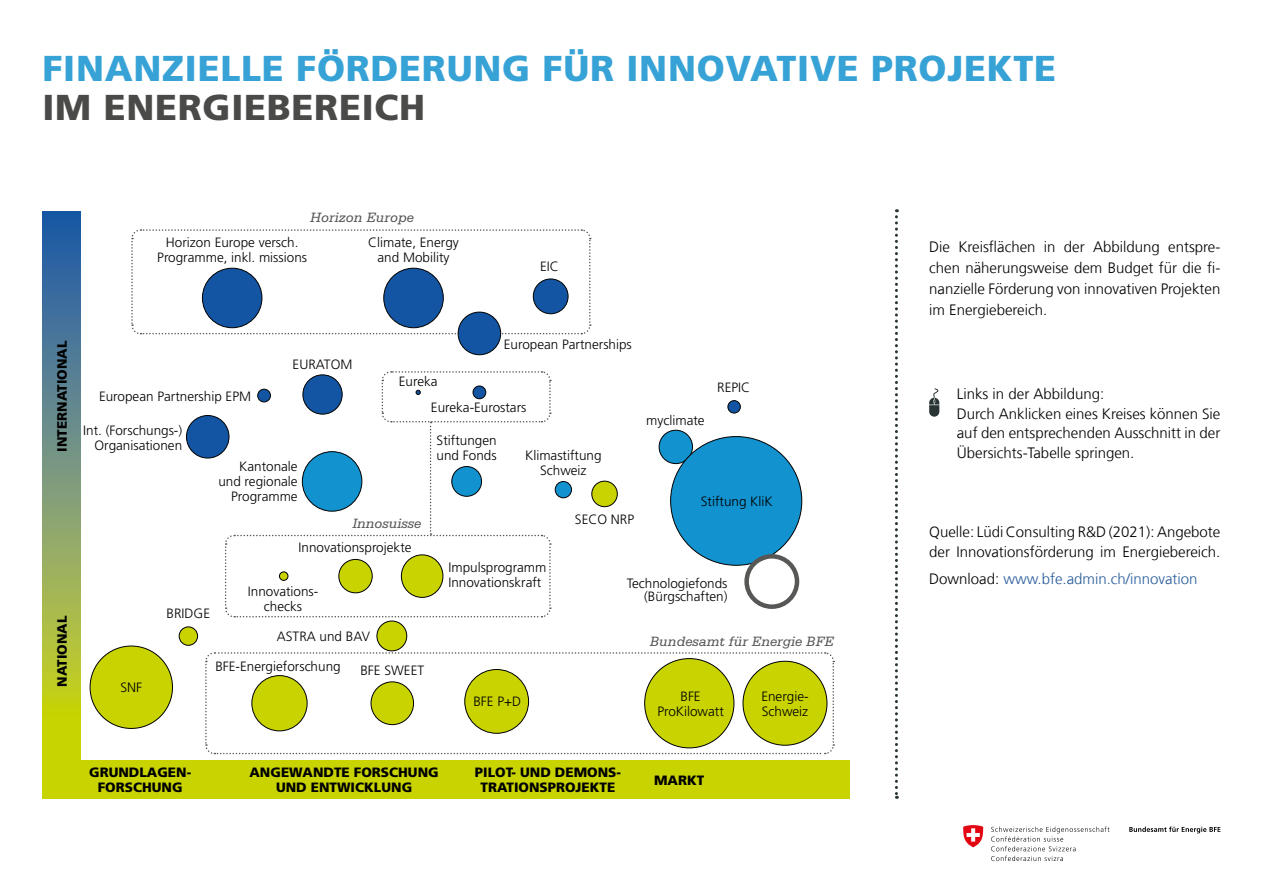
<style>
.page{position:relative;width:1263px;height:893px;background:#fff}
.page>*{position:absolute;margin:0;border:0;box-sizing:border-box;transform-origin:0 0}
.t1{font:900 36px "Frutiger LT Com";letter-spacing:.02em;color:#36a2d6}
.t2{font:900 36px "Frutiger LT Com";letter-spacing:.02em;color:#4a4a49}
.t3{font:300 15px/19.5px "Frutiger LT Com";color:#000}
.t4{font:300 15px "Frutiger LT Com";color:#275b9b}
.t5{font:italic 14.25px "Serifa Std";color:#575756}
.t6{font:300 13.5px/15px "Frutiger LT Std";color:#000;text-align:center}
.t7{font:900 13.5px/15px "Frutiger LT Std";color:#000;text-align:center}
.s1{color:#000}
</style>
<div class="page">
<svg style="left:1129px;top:826px;width:91px;height:7px"></svg>
<svg style="left:991px;top:826px;width:118px;height:35px"></svg>
<svg style="left:963px;top:825px;width:20px;height:22px"></svg>
<svg style="left:895px;top:209px;width:3px;height:590px"></svg>
<svg style="left:929px;top:388px;width:11px;height:29px"></svg>
<svg style="left:205px;top:651px;width:630px;height:104px"></svg>
<div style="left:659px;top:430px;width:33px;height:34px;background:#1292ce;border-radius:50%"></div>
<div style="left:659px;top:430px;width:34px;height:34px;border:1px solid #000;border-radius:50%"></div>
<div style="left:43px;top:760px;width:806px;height:39px;background:#c8d300"></div>
<svg style="left:43px;top:212px;width:38px;height:548px;background:#7b9a6a"></svg>
<svg style="left:131px;top:229px;width:460px;height:106px"></svg>
<div style="left:458px;top:312px;width:43px;height:43px;background:#1355a3;border-radius:50%"></div>
<div style="left:458px;top:312px;width:43px;height:43px;border:1px solid #000;border-radius:50%"></div>
<div style="left:728px;top:401px;width:12px;height:12px;background:#1355a3;border-radius:50%"></div>
<div style="left:728px;top:400px;width:12px;height:13px;border:1px solid #000;border-radius:50%"></div>
<div style="left:671px;top:437px;width:131px;height:128px;background:#1292ce;border-radius:50%"></div>
<div style="left:592px;top:481px;width:25px;height:26px;background:#c8d300;border-radius:50%"></div>
<div style="left:592px;top:481px;width:25px;height:26px;border:1px solid #000;border-radius:50%"></div>
<div style="left:179px;top:627px;width:19px;height:18px;background:#c8d300;border-radius:50%"></div>
<div style="left:179px;top:627px;width:19px;height:18px;border:1px solid #000;border-radius:50%"></div>
<div style="left:377px;top:621px;width:30px;height:30px;background:#c8d300;border-radius:50%"></div>
<div style="left:377px;top:621px;width:30px;height:30px;border:1px solid #000;border-radius:50%"></div>
<div style="left:555px;top:481px;width:16px;height:17px;background:#1292ce;border-radius:50%"></div>
<div style="left:555px;top:481px;width:17px;height:17px;border:1px solid #000;border-radius:50%"></div>
<div style="left:202px;top:268px;width:60px;height:60px;background:#1355a3;border-radius:50%"></div>
<div style="left:202px;top:268px;width:60px;height:60px;border:1px solid #000;border-radius:50%"></div>
<div style="left:384px;top:268px;width:59px;height:60px;background:#1355a3;border-radius:50%"></div>
<div style="left:384px;top:268px;width:59px;height:60px;border:1px solid #000;border-radius:50%"></div>
<div style="left:533px;top:279px;width:35px;height:35px;background:#1355a3;border-radius:50%"></div>
<div style="left:533px;top:279px;width:35px;height:35px;border:1px solid #000;border-radius:50%"></div>
<div style="left:186px;top:415px;width:43px;height:43px;background:#1355a3;border-radius:50%"></div>
<div style="left:186px;top:415px;width:43px;height:43px;border:1px solid #000;border-radius:50%"></div>
<div style="left:90px;top:646px;width:82px;height:82px;background:#c8d300;border-radius:50%"></div>
<div style="left:90px;top:646px;width:83px;height:83px;border:1px solid #000;border-radius:50%"></div>
<div style="left:744px;top:554px;width:55px;height:55px;border:4px solid #575756;border-radius:50%"></div>
<div style="left:252px;top:676px;width:55px;height:55px;background:#c8d300;border-radius:50%"></div>
<div style="left:252px;top:675px;width:55px;height:56px;border:1px solid #000;border-radius:50%"></div>
<div style="left:371px;top:682px;width:43px;height:43px;background:#c8d300;border-radius:50%"></div>
<div style="left:371px;top:682px;width:43px;height:43px;border:1px solid #000;border-radius:50%"></div>
<div style="left:465px;top:669px;width:63px;height:64px;background:#c8d300;border-radius:50%"></div>
<div style="left:465px;top:669px;width:64px;height:64px;border:1px solid #000;border-radius:50%"></div>
<div style="left:645px;top:659px;width:89px;height:89px;background:#c8d300;border-radius:50%"></div>
<div style="left:743px;top:661px;width:84px;height:84px;background:#c8d300;border-radius:50%"></div>
<svg style="left:224px;top:371px;width:327px;height:247px"></svg>
<h1 class="t1" style="left:43px;top:47px;width:1015px">FINANZIELLE FÖRDERUNG FÜR INNOVATIVE PROJEKTE</h1>
<h1 class="t2" style="left:43px;top:86px;width:384px">IM ENERGIEBEREICH</h1>
<p class="t5" style="left:310px;top:210px;width:105px">Horizon Europe</p>
<p class="t6" style="left:157px;top:235px;width:151px">Horizon Europe versch.<br>Programme, inkl. missions</p>
<p class="t6" style="left:368px;top:235px;width:92px">Climate, Energy and Mobility</p>
<p class="t6" style="left:540px;top:259px;width:20px">EIC</p>
<p class="t7" style="left:54px;top:452px;width:112px;rotate:-90deg">INTERNATIONAL</p>
<p class="t7" style="left:54px;top:687px;width:73px;rotate:-90deg">NATIONAL</p>
<p class="t6" style="left:99px;top:389px;width:154px">European Partnership EPM</p>
<p class="t6" style="left:83px;top:423px;width:101px;text-align:right">Int. (Forschungs-)<br>Organisationen</p>
<p class="t6" style="left:293px;top:357px;width:61px">EURATOM</p>
<p class="t6" style="left:218px;top:459px;width:81px;text-align:right">Kantonale und regionale<br>Programme</p>
<p class="t6" style="left:399px;top:374px;width:40px">Eureka</p>
<p class="t6" style="left:504px;top:337px;width:130px">European Partnerships</p>
<p class="t6" style="left:431px;top:400px;width:97px">Eureka-Eurostars</p>
<p class="t6" style="left:437px;top:433px;width:62px;text-align:left">Stiftungen und Fonds</p>
<p class="t6" style="left:525px;top:448px;width:78px">Klimastiftung<br>Schweiz</p>
<p class="t5" style="left:352px;top:516px;width:70px">Innosuisse</p>
<p class="t6" style="left:299px;top:540px;width:115px">Innovationsprojekte</p>
<p class="t6" style="left:575px;top:512px;width:61px">SECO NRP</p>
<p class="t6" style="left:646px;top:413px;width:60px">myclimate</p>
<p class="t6" style="left:717px;top:380px;width:35px">REPIC</p>
<p class="t6" style="left:701px;top:494px;width:73px">Stiftung KliK</p>
<p class="t6" style="left:120px;top:680px;width:23px">SNF</p>
<p class="t6" style="left:167px;top:606px;width:45px">BRIDGE</p>
<p class="t6" style="left:248px;top:584px;width:72px">Innovations&shy;checks</p>
<p class="t6" style="left:277px;top:629px;width:95px">ASTRA und BAV</p>
<p class="t6" style="left:215px;top:659px;width:127px">BFE-Energieforschung</p>
<p class="t6" style="left:360px;top:663px;width:65px">BFE SWEET</p>
<p class="t6" style="left:448px;top:560px;width:100px;text-align:left">Impulsprogramm<br>Innovationskraft</p>
<p class="t6" style="left:473px;top:694px;width:49px">BFE P+D</p>
<p class="t6" style="left:627px;top:577px;width:102px;line-height:13.5px;text-align:right">Technologiefonds (Bürgschaften)</p>
<p class="t5" style="left:650px;top:634px;width:186px">Bundesamt für Energie BFE</p>
<p class="t6" style="left:657px;top:689px;width:68px">BFE<br>ProKilowatt</p>
<p class="t6" style="left:761px;top:689px;width:49px;text-align:left">Energie-<br>Schweiz</p>
<p class="t7" style="left:89px;top:765px;width:104px">GRUNDLAGEN-<br>FORSCHUNG</p>
<p class="t7" style="left:249px;top:765px;width:191px">ANGEWANDTE FORSCHUNG<br>UND ENTWICKLUNG</p>
<p class="t7" style="left:475px;top:765px;width:147px">PILOT- UND DEMONS-<br>TRATIONSPROJEKTE</p>
<p class="t7" style="left:654px;top:772px;width:52px">MARKT</p>
<p class="t3" style="left:929px;top:236px;width:293px;line-height:21px;text-align:justify">Die Kreisflächen in der Abbildung entspre&shy;chen näherungsweise dem Budget für die fi&shy;nanzielle Förderung von innovativen Projekten im Energiebereich.</p>
<p class="t3" style="left:957px;top:385px;width:265px">Links in der Abbildung:<br>Durch Anklicken eines Kreises können Sie auf den entsprechenden Ausschnitt in der Übersichts-Tabelle springen.</p>
<p class="t3" style="left:929px;top:522px;width:293px">Quelle: Lüdi Consulting R&amp;D (2021): Angebote der Innovationsförderung im Energiebereich.</p>
<p class="t4" style="left:929px;top:570px;width:270px"><span class="s1">Download:</span> www.bfe.admin.ch/innovation</p>
</div>
